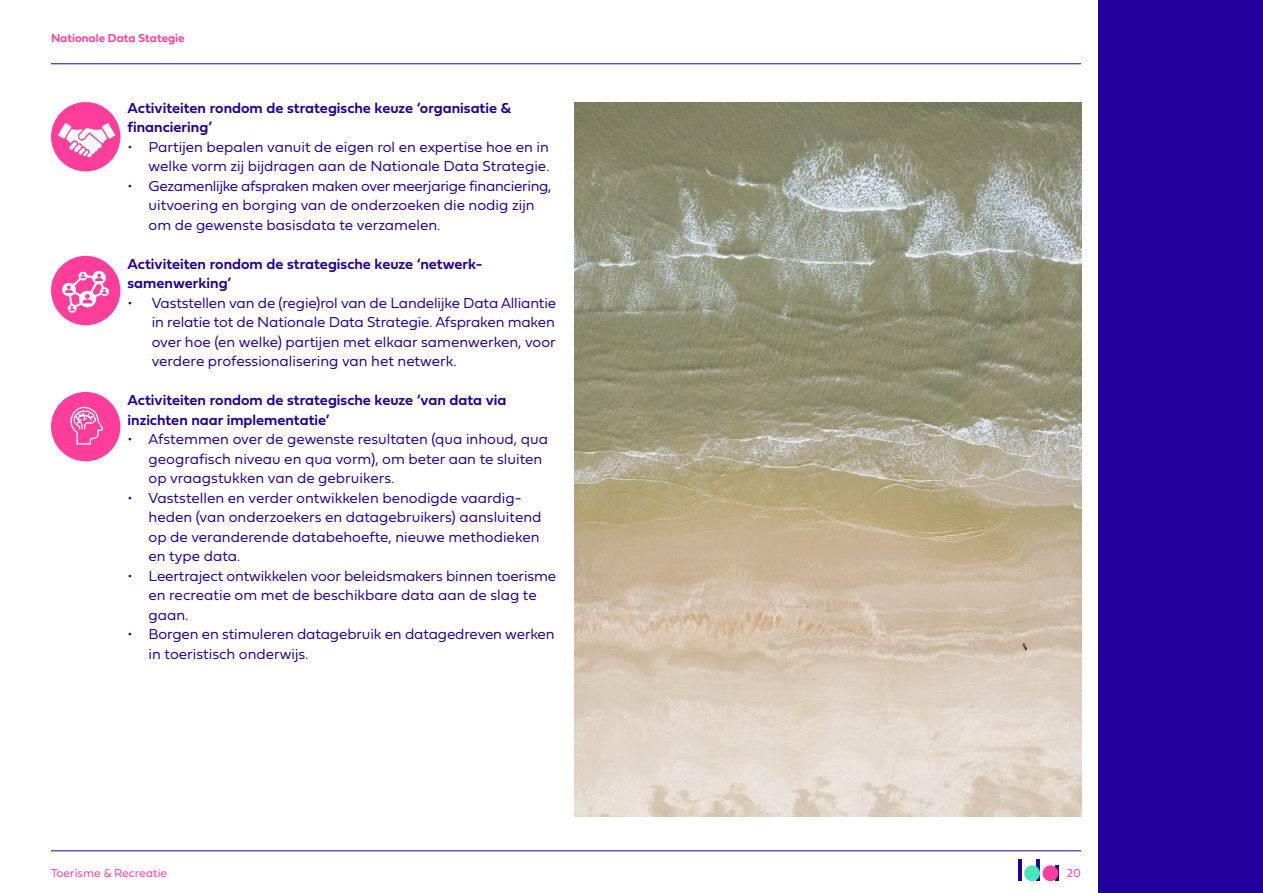
<style>
.page{position:relative;width:1263px;height:893px;background:#fff}
.page>*{position:absolute;margin:0;border:0;box-sizing:border-box;transform-origin:0 0}
.plat{font:15px/19.5px "Fieldwork Geo Light";color:#21009c}
.plat-2{font:15px/19.5px "Fieldwork Geo Demibold";color:#21009c}
.t1{font:12px "Fieldwork Geo Demibold";color:#ff3e9b}
.t2{font:12px "Fieldwork Geo Light";color:#ff3e9b}
</style>
<div class="page">
<hr style="left:51px;top:63px;width:1030px;height:1px;background:#21009c">
<hr style="left:51px;top:850px;width:1030px;height:1px;background:#21009c">
<hr style="left:1018px;top:860px;width:4px;height:21px;background:#21009c">
<hr style="left:1036px;top:860px;width:4px;height:21px;background:#21009c">
<hr style="left:1055px;top:865px;width:3px;height:16px;background:#21009c">
<div style="left:1024px;top:865px;width:16px;height:16px;background:#45e6bc;border-radius:50%"></div>
<div style="left:1042px;top:865px;width:16px;height:16px;background:#ff3e9b;border-radius:50%"></div>
<div style="left:1098px;top:0;width:165px;height:893px;background:#21009c"></div>
<img style="left:574px;top:102px;width:507px;height:714px">
<div style="left:51px;top:102px;width:69px;height:69px;background:#ff3e9b;border-radius:50%"></div>
<img style="left:55px;top:114px;width:61px;height:45px">
<div style="left:51px;top:256px;width:69px;height:69px;background:#ff3e9b;border-radius:50%"></div>
<img style="left:60px;top:265px;width:52px;height:51px">
<div style="left:51px;top:392px;width:69px;height:69px;background:#ff3e9b;border-radius:50%"></div>
<svg style="left:70px;top:406px;width:34px;height:39px"></svg>
<p class="t1" style="left:51px;top:29px;width:135px">Nationale Data Stategie</p>
<p class="plat-2" style="left:128px;top:97px;width:385px">Activiteiten rondom de strategische keuze ‘organisatie &amp; financiering’</p>
<p class="plat" style="left:128px;top:136px;width:423px;text-align:right">• Partijen bepalen vanuit de eigen rol en expertise hoe en in welke vorm zij bijdragen aan de Nationale Data Strategie.</p>
<p class="plat" style="left:149px;top:175px;width:404px;text-indent:-21px">• Gezamenlijke afspraken maken over meerjarige financiering, uitvoering en borging van de onderzoeken die nodig zijn om de gewenste basisdata te verzamelen.</p>
<p class="plat-2" style="left:128px;top:253px;width:355px">Activiteiten rondom de strategische keuze ‘netwerk&shy;samenwerking’</p>
<p class="plat" style="left:152px;top:292px;width:406px;text-align:justify;text-indent:-24px">• Vaststellen van de (regie)rol van de Landelijke Data Alliantie in relatie tot de Nationale Data Strategie. Afspraken maken over hoe (en welke) partijen met elkaar samenwerken, voor verdere professionalisering van het netwerk.</p>
<p class="plat-2" style="left:128px;top:390px;width:380px">Activiteiten rondom de strategische keuze ‘van data via inzichten naar implementatie’</p>
<p class="plat" style="left:149px;top:429px;width:401px;text-indent:-21px">• Afstemmen over de gewenste resultaten (qua inhoud, qua geografisch niveau en qua vorm), om beter aan te sluiten op vraagstukken van de gebruikers.</p>
<p class="plat" style="left:149px;top:487px;width:394px;text-indent:-21px">• Vaststellen en verder ontwikkelen benodigde vaardig&shy;heden (van onderzoekers en datagebruikers) aansluitend op de veranderende databehoefte, nieuwe methodieken en type data.</p>
<p class="plat" style="left:149px;top:565px;width:409px;text-indent:-21px">• Leertraject ontwikkelen voor beleidsmakers binnen toerisme en recreatie om met de beschikbare data aan de slag te gaan.</p>
<p class="plat" style="left:149px;top:624px;width:408px;text-indent:-21px">• Borgen en stimuleren datagebruik en datagedreven werken in toeristisch onderwijs.</p>
<p class="t2" style="left:51px;top:863px;width:118px">Toerisme &amp; Recreatie</p>
<p class="t2" style="left:1067px;top:863px;width:16px">20</p>
</div>
